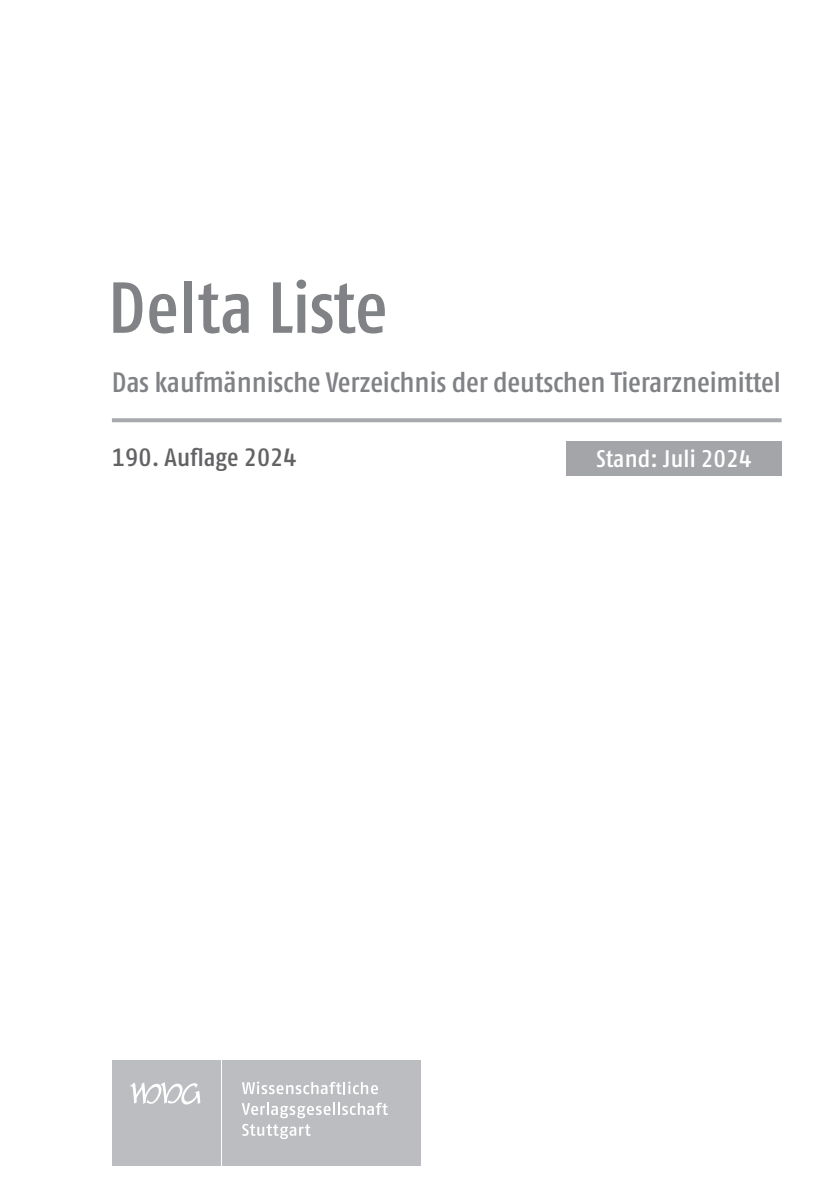
<style>
.page{position:relative;width:840px;height:1191px;background:#fff}
.page>*{position:absolute;margin:0;border:0;box-sizing:border-box;transform-origin:0 0}
.t1{font:500 condensed 72px "Fago Pro";letter-spacing:-.01em;color:#808285;scale:1.05 1}
.t2{font:500 condensed 28px "Fago Pro";letter-spacing:-.005em;color:#808285;scale:1.05 1}
.t3{font:500 condensed 25px "Fago Pro";letter-spacing:.005em;color:#636366;scale:1.05 1}
.t4{font:500 condensed 24px "Fago Pro";letter-spacing:.005em;color:#fff;scale:1.05 1}
</style>
<div class="page">
<div style="left:111px;top:1060px;width:109px;height:106px;background:#bcbdc0"></div>
<div style="left:222px;top:1060px;width:198px;height:106px;background:#bcbdc0"></div>
<svg style="left:130px;top:1082px;width:70px;height:22px"></svg>
<svg style="left:242px;top:1081px;width:136px;height:13px"></svg>
<svg style="left:241px;top:1102px;width:146px;height:37px"></svg>
<svg style="left:112px;top:418px;width:669px;height:4px;background:#adaeb2"></svg>
<div style="left:566px;top:441px;width:215px;height:34px;background:#a4a5a9"></div>
<h1 class="t1" style="left:108px;top:264px;width:268px">Delta Liste</h1>
<p class="t2" style="left:112px;top:366px;width:638px">Das kaufmännische Verzeichnis der deutschen Tierarzneimittel</p>
<p class="t3" style="left:112px;top:442px;width:177px">190. Auflage 2024</p>
<p class="t4" style="left:596px;top:444px;width:149px">Stand: Juli 2024</p>
</div>
